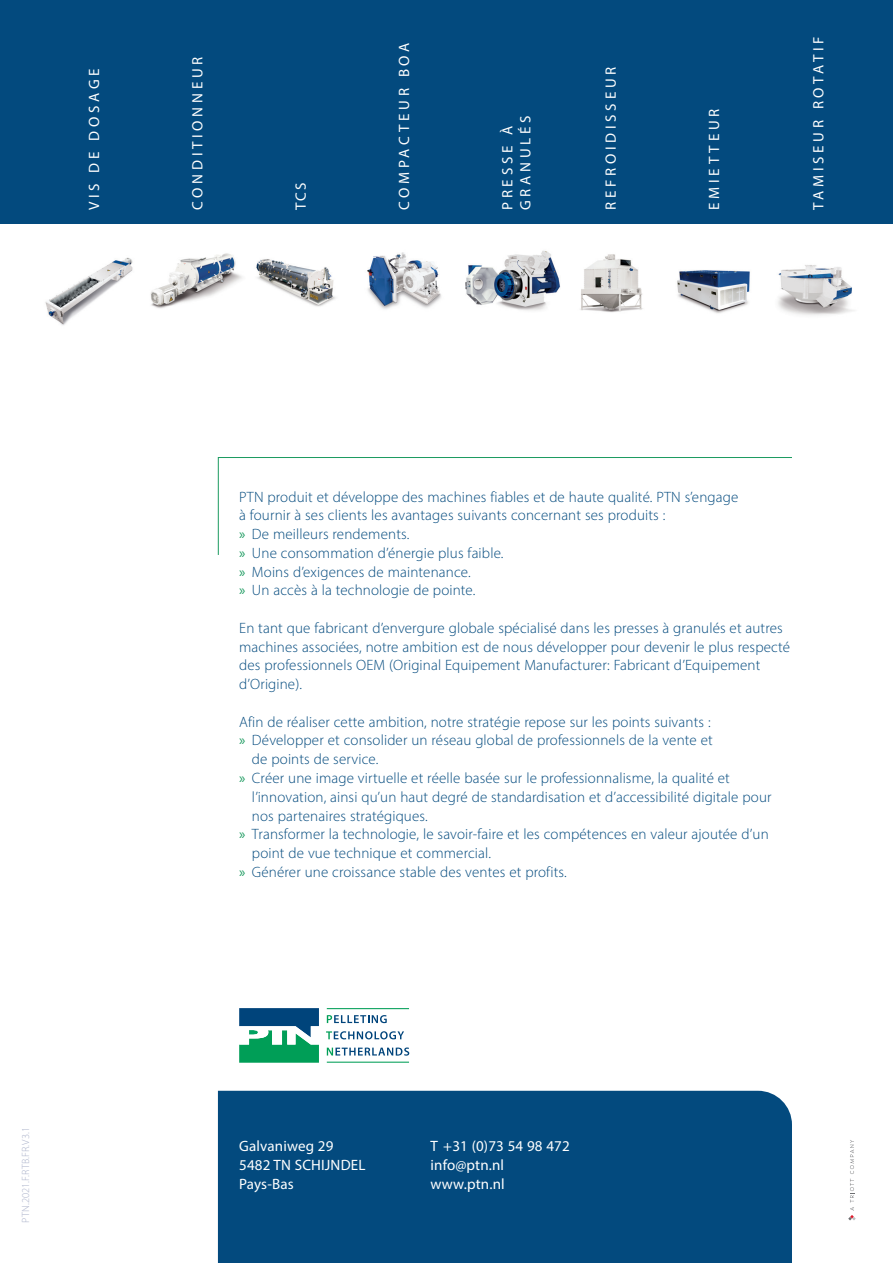
<style>
.page{position:relative;width:893px;height:1263px;background:#fff}
.page>*{position:absolute;margin:0;border:0;box-sizing:border-box;transform-origin:0 0}
.t1{font:300 15px/18.8px "Myriad Pro";letter-spacing:.01em;color:#034a7e}
.t2{font:15px/18px "Myriad Pro";letter-spacing:.25em;color:#fff}
.t3{font:15px/18.8px "Myriad Pro";letter-spacing:.01em;color:#fff}
.t4{font:300 10.5px "Myriad Pro";letter-spacing:.01em;color:#abb2ca}
.s1{font-weight:400;color:#1a9a5f}
</style>
<div class="page">
<div style="left:218px;top:1091px;width:574px;height:172px;background:#034a7e"></div>
<svg style="left:218px;top:457px;width:574px;height:98px"></svg>
<div style="left:0;top:0;width:893px;height:224px;background:#034a7e"></div>
<svg style="left:848px;top:1140px;width:8px;height:80px"></svg>
<svg style="left:327px;top:1015px;width:60px;height:8px"></svg>
<svg style="left:326px;top:1031px;width:78px;height:8px"></svg>
<svg style="left:327px;top:1047px;width:82px;height:9px"></svg>
<hr style="left:327px;top:1062px;width:82px;height:1px;background:#009e57">
<hr style="left:327px;top:1008px;width:82px;height:1px;background:#009e57">
<svg style="left:239px;top:1008px;width:80px;height:55px"></svg>
<img style="left:45px;top:257px;width:88px;height:68px">
<img style="left:150px;top:253px;width:92px;height:56px">
<img style="left:367px;top:252px;width:74px;height:57px">
<img style="left:677px;top:270px;width:73px;height:43px">
<img style="left:256px;top:259px;width:80px;height:48px">
<img style="left:465px;top:250px;width:96px;height:61px">
<img style="left:778px;top:265px;width:76px;height:50px">
<img style="left:580px;top:254px;width:63px;height:58px">
<p class="t2" style="left:85px;top:210px;width:143px;rotate:-90deg">VIS DE DOSAGE</p>
<p class="t2" style="left:188px;top:210px;width:155px;rotate:-90deg">CONDITIONNEUR</p>
<p class="t2" style="left:292px;top:210px;width:29px;rotate:-90deg">TCS</p>
<p class="t2" style="left:395px;top:210px;width:169px;rotate:-90deg">COMPACTEUR BOA</p>
<p class="t2" style="left:498px;top:210px;width:96px;rotate:-90deg">PRESSE À<br>GRANULÉS</p>
<p class="t2" style="left:602px;top:210px;width:145px;rotate:-90deg">REFROIDISSEUR</p>
<p class="t2" style="left:705px;top:210px;width:103px;rotate:-90deg">EMIETTEUR</p>
<p class="t2" style="left:809px;top:210px;width:175px;rotate:-90deg">TAMISEUR ROTATIF</p>
<p class="t4" style="left:19px;top:1222px;width:97px;rotate:-90deg">PTN.2021.F.RTB.FR.V3.1</p>
<p class="t1" style="left:239px;top:487px;width:501px">PTN produit et développe des machines fiables et de haute qualité. PTN s’engage à fournir à ses clients les avantages suivants concernant ses produits :<br><span class="s1">»</span> De meilleurs rendements.<br><span class="s1">»</span> Une consommation d’énergie plus faible.<br><span class="s1">»</span> Moins d’exigences de maintenance.<br><span class="s1">»</span> Un accès à la technologie de pointe.</p>
<p class="t1" style="left:239px;top:618px;width:552px">En tant que fabricant d’envergure globale spécialisé dans les presses à granulés et autres machines associées, notre ambition est de nous développer pour devenir le plus respecté des professionnels OEM (Original Equipement Manufacturer: Fabricant d’Equipement d’Origine).</p>
<p class="t1" style="left:239px;top:712px;width:473px">Afin de réaliser cette ambition, notre stratégie repose sur les points suivants :</p>
<p class="t1" style="left:239px;top:731px;width:475px"><span class="s1">»</span> Développer et consolider un réseau global de professionnels de la vente et</p>
<p class="t1" style="left:252px;top:750px;width:128px">de points de service.</p>
<p class="t1" style="left:239px;top:768px;width:492px"><span class="s1">»</span> Créer une image virtuelle et réelle basée sur le professionnalisme, la qualité et</p>
<p class="t1" style="left:252px;top:787px;width:521px">l’innovation, ainsi qu’un haut degré de standardisation et d’accessibilité digitale pour</p>
<p class="t1" style="left:252px;top:806px;width:177px">nos partenaires stratégiques.</p>
<p class="t1" style="left:239px;top:825px;width:531px"><span class="s1">»</span> Transformer la technologie, le savoir-faire et les compétences en valeur ajoutée d’un</p>
<p class="t1" style="left:252px;top:843px;width:241px">point de vue technique et commercial.</p>
<p class="t1" style="left:239px;top:862px;width:329px"><span class="s1">»</span> Générer une croissance stable des ventes et profits.</p>
<p class="t3" style="left:239px;top:1136px;width:128px">Galvaniweg 29<br>5482 TN SCHIJNDEL<br>Pays-Bas</p>
<p class="t3" style="left:431px;top:1136px;width:141px">T +31 (0)73 54 98 472 info@ptn.nl www.ptn.nl</p>
</div>
